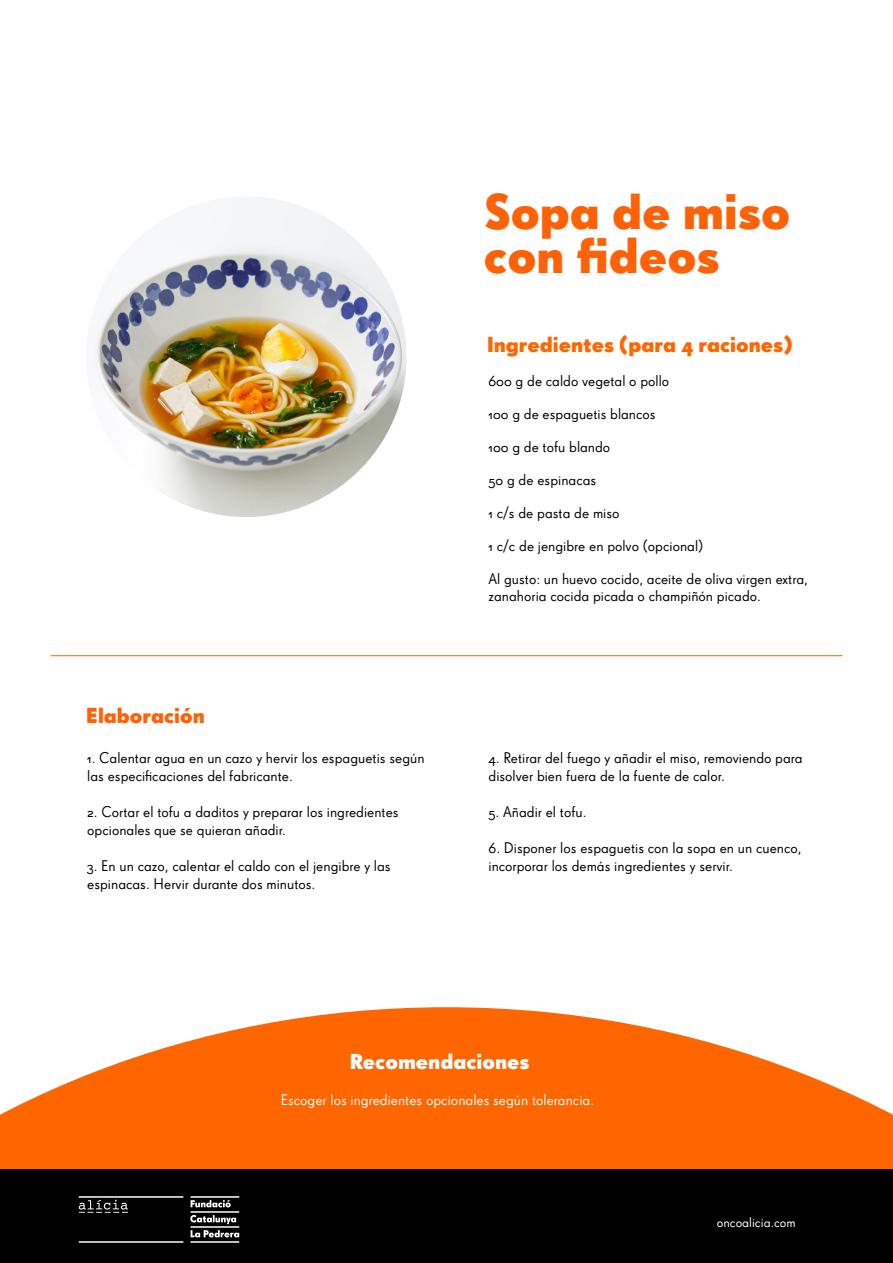
<style>
.page{position:relative;width:893px;height:1263px;background:#fff}
.page>*{position:absolute;margin:0;border:0;box-sizing:border-box;transform-origin:0 0}
.t1{font:48.45px/43.5px "Super Grotesk OT Bld";color:#ff6106}
.t2{font:21px "Super Grotesk OT Bld";color:#f60}
.t3{font:21px "Super Grotesk OT Bld";color:#fff}
.t4{font:21px "Super Grotesk OT Bld";color:#ff6106}
.t5{font:15px/18px "Super Grotesk OT";color:#000}
.t6{font:15px "Super Grotesk OT";color:#fff}
.t7{font:13.5px "Super Grotesk OT";color:#fff}
</style>
<div class="page">
<img style="left:86px;top:196px;width:320px;height:321px;border-radius:160px">
<svg style="left:0;top:1007px;width:893px;height:162px;fill:#f60"></svg>
<hr style="left:51px;top:655px;width:791px;height:1px;background:#f60">
<div style="left:0;top:1170px;width:893px;height:93px;background:#000"></div>
<img style="left:78px;top:1196px;width:162px;height:47px">
<h1 class="t1" style="left:484px;top:190px;width:308px">Sopa de miso con fideos</h1>
<h2 class="t4" style="left:86px;top:703px;width:120px">Elaboración</h2>
<p class="t5" style="left:87px;top:749px;width:339px">1. Calentar agua en un cazo y hervir los espaguetis según las especificaciones del fabricante.</p>
<p class="t5" style="left:87px;top:803px;width:313px">2. Cortar el tofu a daditos y preparar los ingredientes opcionales que se quieran añadir.</p>
<p class="t5" style="left:87px;top:857px;width:305px">3. En un cazo, calentar el caldo con el jengibre y las espinacas. Hervir durante dos minutos.</p>
<h2 class="t2" style="left:487px;top:332px;width:307px">Ingredientes (para 4 raciones)</h2>
<p class="t5" style="left:488px;top:372px;width:182px">600 g de caldo vegetal o pollo</p>
<p class="t5" style="left:488px;top:405px;width:169px">100 g de espaguetis blancos</p>
<p class="t5" style="left:488px;top:438px;width:123px">100 g de tofu blando</p>
<p class="t5" style="left:488px;top:471px;width:109px">50 g de espinacas</p>
<p class="t5" style="left:488px;top:504px;width:133px">1 c/s de pasta de miso</p>
<p class="t5" style="left:488px;top:537px;width:216px">1 c/c de jengibre en polvo (opcional)</p>
<p class="t5" style="left:488px;top:571px;width:321px;line-height:16.5px">Al gusto: un huevo cocido, aceite de oliva virgen extra, zanahoria cocida picada o champiñón picado.</p>
<p class="t5" style="left:489px;top:749px;width:316px">4. Retirar del fuego y añadir el miso, removiendo para disolver bien fuera de la fuente de calor.</p>
<p class="t5" style="left:489px;top:803px;width:99px">5. Añadir el tofu.</p>
<p class="t5" style="left:489px;top:839px;width:315px">6. Disponer los espaguetis con la sopa en un cuenco, incorporar los demás ingredientes y servir.</p>
<h2 class="t3" style="left:350px;top:1048px;width:181px">Recomendaciones</h2>
<p class="t6" style="left:281px;top:1091px;width:315px">Escoger los ingredientes opcionales según tolerancia.</p>
<p class="t7" style="left:717px;top:1215px;width:80px">oncoalicia.com</p>
</div>
